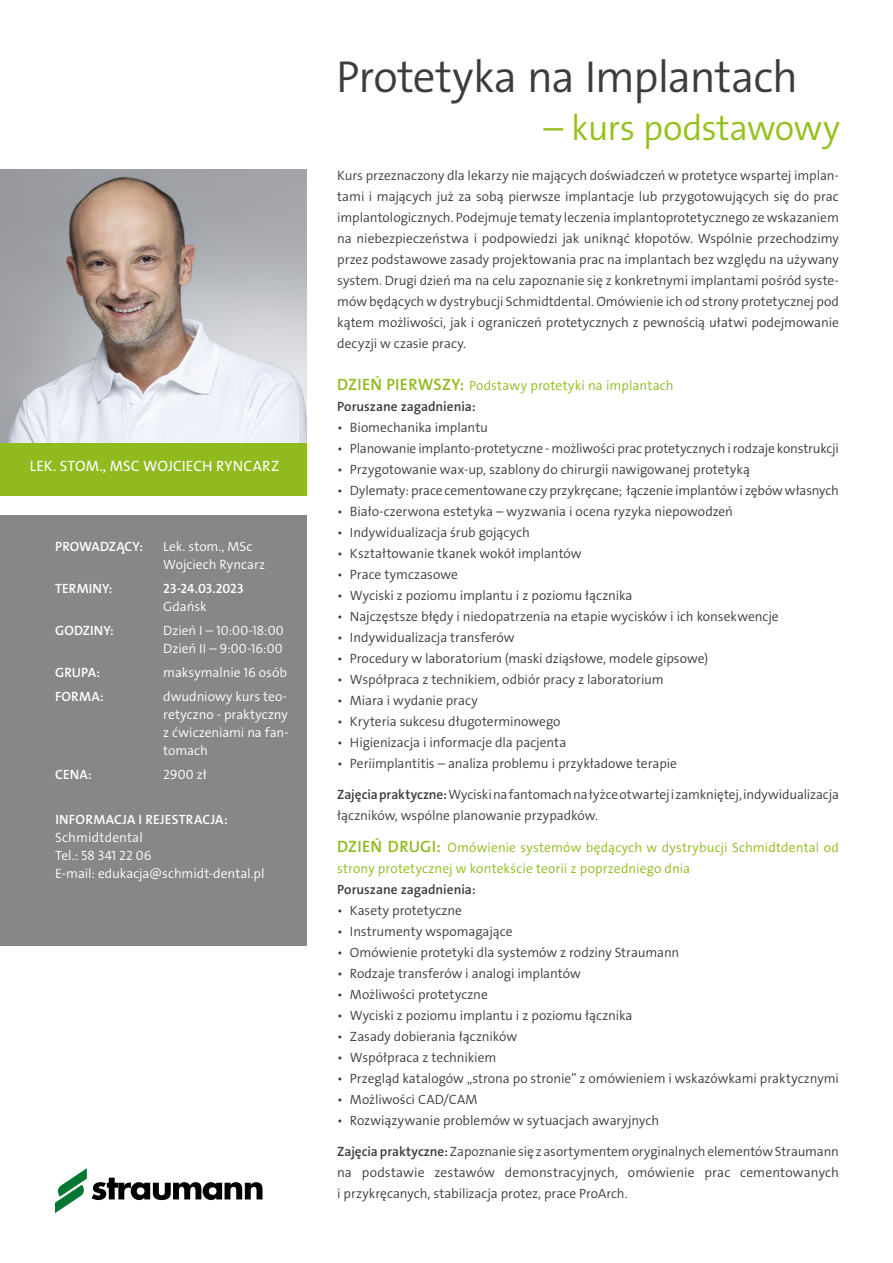
<style>
.page{position:relative;width:893px;height:1263px;background:#fff}
.page>*{position:absolute;margin:0;border:0;box-sizing:border-box;transform-origin:0 0}
.t1{font:45px "The Sans LP4 Se Lig";letter-spacing:-.025em;color:#3c3c3b}
.t2{font:36px "The Sans LP4 Se Lig";letter-spacing:-.015em;color:#95c11f}
.t3{font:15px "The Sans LP5 Plain";letter-spacing:.01em;color:#fff}
.t4{font:13.5px/21px "The Sans LP4 Se Lig";letter-spacing:-.005em;color:#3c3c3b;text-align:justify}
.t5{font:13.5px/18px "The Sans LP4 Se Lig";color:#fff}
.t6{font:13.5px/21px "The Sans LP4 Se Lig";letter-spacing:.01em;color:#90ba1e}
.t7{font:13.5px "The Sans LP6 Se Bld";letter-spacing:.005em;color:#fff}
.t8{font:13.5px "The Sans LP6 Se Bld";color:#3c3c3b}
.s1{font-family:"The Sans LP6 Se Bld";font-size:16.5px}
.s2{font-family:"The Sans LP6 Se Bld"}
</style>
<div class="page">
<div style="left:0;top:516px;width:306px;height:430px;background:#878787"></div>
<img style="left:0;top:169px;width:306px;height:274px">
<div style="left:0;top:443px;width:306px;height:52px;background:#90ba1e"></div>
<svg style="left:55px;top:1168px;width:208px;height:45px"></svg>
<p class="t3" style="left:30px;top:456px;width:251px">LEK. STOM., MSC WOJCIECH RYNCARZ</p>
<p class="t7" style="left:55px;top:538px;width:89px">PROWADZĄCY:</p>
<p class="t5" style="left:163px;top:538px;width:103px">Lek. stom., MSc<br>Wojciech Ryncarz</p>
<p class="t7" style="left:55px;top:580px;width:59px">TERMINY:</p>
<p class="t7" style="left:163px;top:580px;width:82px">23-24.03.2023</p>
<p class="t5" style="left:163px;top:598px;width:45px">Gdańsk</p>
<p class="t7" style="left:55px;top:622px;width:60px">GODZINY:</p>
<p class="t5" style="left:163px;top:622px;width:122px">Dzień I – 10:00-18:00<br>Dzień II – 9:00-16:00</p>
<p class="t7" style="left:55px;top:664px;width:46px">GRUPA:</p>
<p class="t5" style="left:163px;top:664px;width:125px">maksymalnie 16 osób</p>
<p class="t7" style="left:55px;top:688px;width:50px">FORMA:</p>
<p class="t5" style="left:163px;top:688px;width:127px">dwudniowy kurs teo&shy;retyczno - praktyczny z ćwiczeniami na fan&shy;tomach</p>
<p class="t7" style="left:55px;top:766px;width:38px">CENA:</p>
<p class="t5" style="left:163px;top:766px;width:45px">2900 zł</p>
<p class="t7" style="left:55px;top:811px;width:174px">INFORMACJA I REJESTRACJA:</p>
<p class="t5" style="left:55px;top:829px;width:211px">Schmidtdental<br>Tel.: 58 341 22 06<br>E-mail: edukacja@schmidt-dental.pl</p>
<h1 class="t1" style="left:336px;top:47px;width:463px">Protetyka na Implantach</h1>
<h2 class="t2" style="left:544px;top:105px;width:298px">– kurs podstawowy</h2>
<p class="t4" style="left:337px;top:165px;width:503px">Kurs przeznaczony dla lekarzy nie mających doświadczeń w protetyce wspartej implan&shy;tami i mających już za sobą pierwsze implantacje lub przygotowujących się do prac implantologicznych. Podejmuje tematy leczenia implantoprotetycznego ze wskazaniem na niebezpieczeństwa i podpowiedzi jak uniknąć kłopotów. Wspólnie przechodzimy przez podstawowe zasady projektowania prac na implantach bez względu na używany system. Drugi dzień ma na celu zapoznanie się z konkretnymi implantami pośród syste&shy;mów będących w dystrybucji Schmidtdental. Omówienie ich od strony protetycznej pod kątem możliwości, jak i ograniczeń protetycznych z pewnością ułatwi podejmowanie decyzji w czasie pracy.</p>
<p class="t6" style="left:337px;top:375px;width:338px"><span class="s1">DZIEŃ PIERWSZY:</span> Podstawy protetyki na implantach</p>
<p class="t8" style="left:337px;top:397px;width:140px">Poruszane zagadnienia:</p>
<p class="t4" style="left:337px;top:417px;width:152px">• Biomechanika implantu</p>
<p class="t4" style="left:337px;top:438px;width:503px">• Planowanie implanto-protetyczne - możliwości prac protetycznych i rodzaje konstrukcji</p>
<p class="t4" style="left:337px;top:459px;width:414px">• Przygotowanie wax-up, szablony do chirurgii nawigowanej protetyką</p>
<p class="t4" style="left:337px;top:480px;width:503px">• Dylematy: prace cementowane czy przykręcane; łączenie implantów i zębów własnych</p>
<p class="t4" style="left:337px;top:501px;width:397px">• Biało-czerwona estetyka – wyzwania i ocena ryzyka niepowodzeń</p>
<p class="t4" style="left:337px;top:522px;width:194px">• Indywidualizacja śrub gojących</p>
<p class="t4" style="left:337px;top:543px;width:246px">• Kształtowanie tkanek wokół implantów</p>
<p class="t4" style="left:337px;top:564px;width:122px">• Prace tymczasowe</p>
<p class="t4" style="left:337px;top:585px;width:297px">• Wyciski z poziomu implantu i z poziomu łącznika</p>
<p class="t4" style="left:337px;top:606px;width:443px">• Najczęstsze błędy i niedopatrzenia na etapie wycisków i ich konsekwencje</p>
<p class="t4" style="left:337px;top:627px;width:179px">• Indywidualizacja transferów</p>
<p class="t4" style="left:337px;top:648px;width:373px">• Procedury w laboratorium (maski dziąsłowe, modele gipsowe)</p>
<p class="t4" style="left:337px;top:669px;width:328px">• Współpraca z technikiem, odbiór pracy z laboratorium</p>
<p class="t4" style="left:337px;top:690px;width:142px">• Miara i wydanie pracy</p>
<p class="t4" style="left:337px;top:711px;width:225px">• Kryteria sukcesu długoterminowego</p>
<p class="t4" style="left:337px;top:732px;width:231px">• Higienizacja i informacje dla pacjenta</p>
<p class="t4" style="left:337px;top:753px;width:341px">• Periimplantitis – analiza problemu i przykładowe terapie</p>
<p class="t4" style="left:337px;top:784px;width:503px"><span class="s2">Zajęcia praktyczne:</span> Wyciski na fantomach na łyżce otwartej i zamkniętej, indywidualizacja łączników, wspólne planowanie przypadków.</p>
<p class="t6" style="left:337px;top:837px;width:503px"><span class="s1">DZIEŃ DRUGI:</span> Omówienie systemów będących w dystrybucji Schmidtdental od strony protetycznej w kontekście teorii z poprzedniego dnia</p>
<p class="t8" style="left:337px;top:880px;width:140px">Poruszane zagadnienia:</p>
<p class="t4" style="left:337px;top:900px;width:126px">• Kasety protetyczne</p>
<p class="t4" style="left:337px;top:921px;width:177px">• Instrumenty wspomagające</p>
<p class="t4" style="left:337px;top:942px;width:344px">• Omówienie protetyki dla systemów z rodziny Straumann</p>
<p class="t4" style="left:337px;top:963px;width:245px">• Rodzaje transferów i analogi implantów</p>
<p class="t4" style="left:337px;top:984px;width:152px">• Możliwości protetyczne</p>
<p class="t4" style="left:337px;top:1005px;width:297px">• Wyciski z poziomu implantu i z poziomu łącznika</p>
<p class="t4" style="left:337px;top:1026px;width:181px">• Zasady dobierania łączników</p>
<p class="t4" style="left:337px;top:1047px;width:161px">• Współpraca z technikiem</p>
<p class="t4" style="left:337px;top:1068px;width:503px">• Przegląd katalogów „strona po stronie” z omówieniem i wskazówkami praktycznymi</p>
<p class="t4" style="left:337px;top:1089px;width:142px">• Możliwości CAD/CAM</p>
<p class="t4" style="left:337px;top:1110px;width:323px">• Rozwiązywanie problemów w sytuacjach awaryjnych</p>
<p class="t4" style="left:337px;top:1141px;width:503px"><span class="s2">Zajęcia praktyczne:</span> Zapoznanie się z asortymentem oryginalnych elementów Straumann na podstawie zestawów demonstracyjnych, omówienie prac cementowanych i przykręcanych, stabilizacja protez, prace ProArch.</p>
</div>
